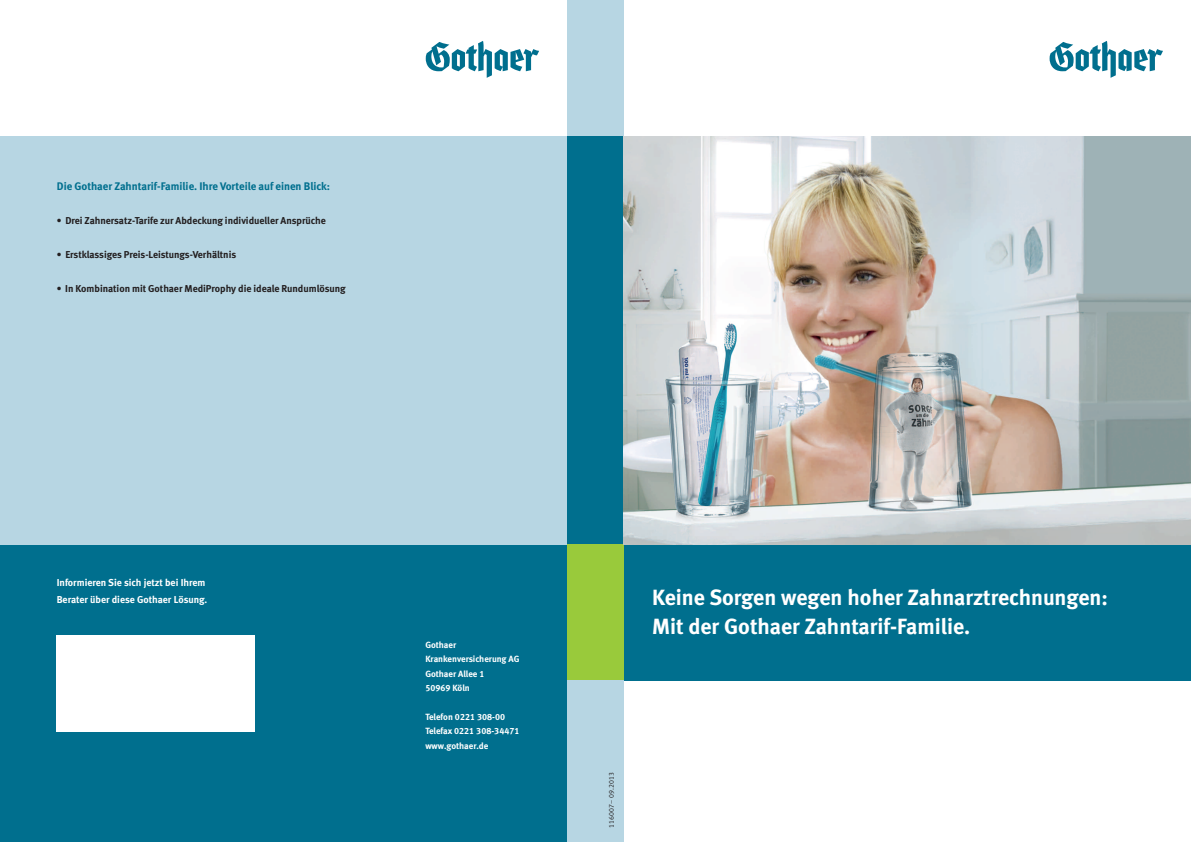
<style>
.page{position:relative;width:1191px;height:842px;background:#fff}
.page>*{position:absolute;margin:0;border:0;box-sizing:border-box;transform-origin:0 0}
.t1{font:700 22px/29px "Meta";color:#fff}
.t2{font:11px "Meta Bold LF";color:#006f8e}
.t3{font:10px "Meta Bold LF";color:#231f20}
.t4{font:10px/17px "Meta Bold LF";color:#fff}
.t5{font:9px/14.4px "Meta Bold LF";color:#fff}
.t6{font:7px "Meta Normal LF";letter-spacing:.005em;color:#231f20}
</style>
<div class="page">
<div style="left:0;top:544px;width:595px;height:298px;background:#006f8e"></div>
<div style="left:567px;top:0;width:57px;height:136px;background:#b7d6e3"></div>
<div style="left:567px;top:136px;width:57px;height:408px;background:#006f8e"></div>
<div style="left:567px;top:544px;width:57px;height:136px;background:#99ca3b"></div>
<div style="left:567px;top:680px;width:57px;height:162px;background:#b7d6e3"></div>
<div style="left:624px;top:544px;width:567px;height:136px;background:#006f8e"></div>
<img style="left:624px;top:136px;width:567px;height:408px">
<svg style="left:1049px;top:41px;width:114px;height:37px"></svg>
<svg style="left:426px;top:41px;width:113px;height:37px"></svg>
<div style="left:0;top:136px;width:567px;height:408px;background:#b7d6e3"></div>
<div style="left:57px;top:635px;width:198px;height:96px;background:#fff"></div>
<p class="t2" style="left:57px;top:182px;width:275px">Die Gothaer Zahntarif-Familie. Ihre Vorteile auf einen Blick:</p>
<p class="t3" style="left:57px;top:217px;width:270px">• Drei Zahnersatz-Tarife zur Abdeckung individueller Ansprüche</p>
<p class="t3" style="left:57px;top:251px;width:181px">• Erstklassiges Preis-Leistungs-Verhältnis</p>
<p class="t3" style="left:57px;top:285px;width:290px">• In Kombination mit Gothaer MediProphy die ideale Rundumlösung</p>
<p class="t4" style="left:57px;top:575px;width:152px">Informieren Sie sich jetzt bei Ihrem<br>Berater über diese Gothaer Lösung.</p>
<p class="t5" style="left:425px;top:638px;width:96px">Gothaer<br>Krankenversicherung AG<br>Gothaer Allee 1<br>50969 Köln</p>
<p class="t5" style="left:425px;top:710px;width:96px">Telefon 0221 308-00<br>Telefax 0221 308-34471 www.gothaer.de</p>
<h1 class="t1" style="left:652px;top:584px;width:457px">Keine Sorgen wegen hoher Zahnarztrechnungen:<br>Mit der Gothaer Zahntarif-Familie.</h1>
<p class="t6" style="left:608px;top:828px;width:57px;rotate:-90deg">116007– 09 2. 013</p>
</div>
